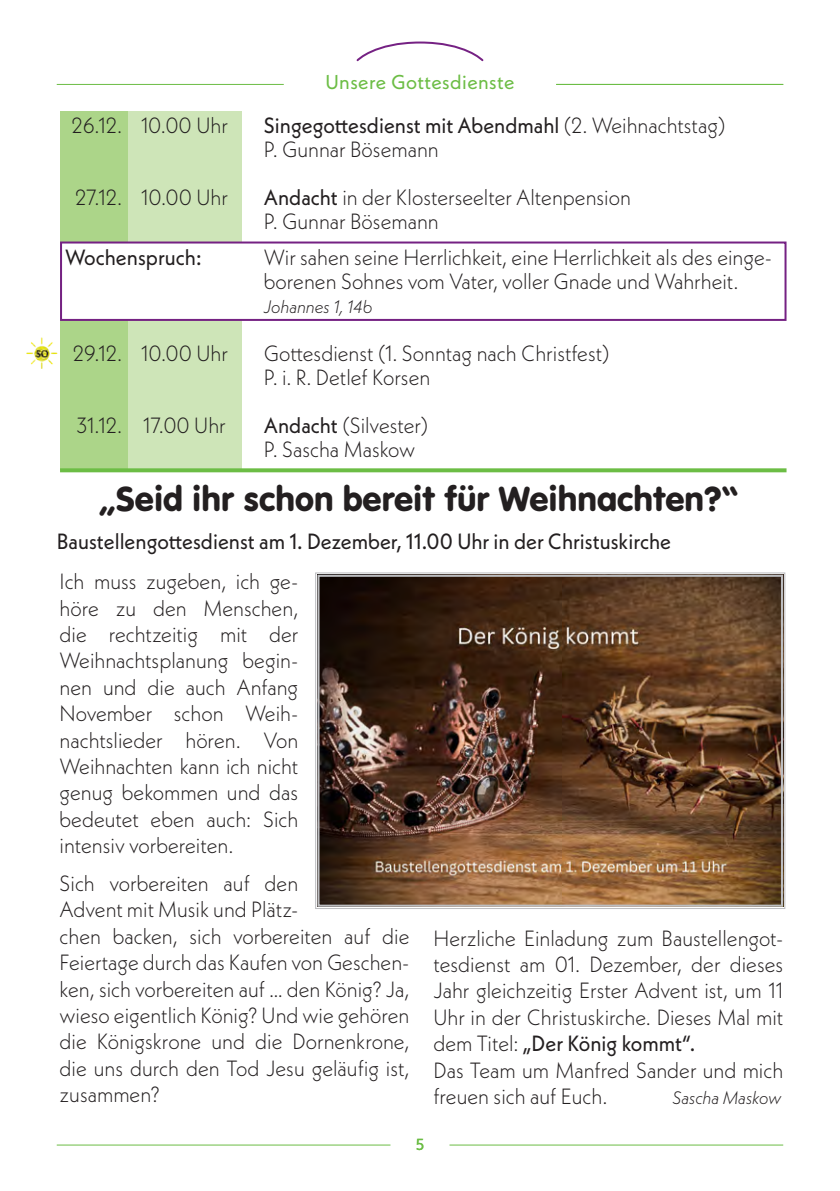
<style>
.page{position:relative;width:840px;height:1191px;background:#fff}
.page>*{position:absolute;margin:0;border:0;box-sizing:border-box;transform-origin:0 0}
.t1{font:36px "VAG Rundschrift D";color:#231f20}
.Absatzformat_3{font:300 22px/26.4px "Neue Kabel";color:#231f20;scale:.95 1}
.t2{font:22px "Neue Kabel";color:#231f20;scale:.95 1}
.t3{font:20px "Neue Kabel";letter-spacing:.02em;color:#6cbd45}
.Absatzformat_3-2{font:italic 300 18px "Neue Kabel";color:#231f20;scale:.95 1}
.t4{font:16px "Neue Kabel";color:#6cbd45}
.s1{font-weight:300}
.s2{font-weight:400}
</style>
<div class="page">
<hr style="left:57px;top:1144px;width:333px;height:1px;background:#6cbd45">
<hr style="left:449px;top:1144px;width:333px;height:1px;background:#6cbd45">
<hr style="left:57px;top:84px;width:226px;height:1px;background:#6cbd45">
<svg style="left:356px;top:41px;width:128px;height:21px"></svg>
<hr style="left:556px;top:84px;width:226px;height:1px;background:#6cbd45">
<div style="left:60px;top:112px;width:68px;height:358px;background:#acd589"></div>
<div style="left:128px;top:112px;width:113px;height:358px;background:#cee5b8"></div>
<div style="left:60px;top:241px;width:726px;height:80px;background:#fff;border:2px solid #752183"></div>
<img style="left:27px;top:338px;width:31px;height:30px">
<svg style="left:60px;top:468px;width:726px;height:4px;background:#76c152"></svg>
<img style="left:315px;top:572px;width:470px;height:337px">
<div style="left:317px;top:574px;width:465px;height:332px;border:2px solid #bcbdc0"></div>
<p class="t3" style="left:325px;top:69px;width:190px">Unsere Gottesdienste</p>
<p class="Absatzformat_3" style="left:72px;top:112px;width:166px">26.12. 10.00 Uhr</p>
<p class="t2" style="left:264px;top:111px;width:487px">Singegottesdienst mit Abendmahl <span class="s1">(2. Weihnachtstag)</span></p>
<p class="Absatzformat_3" style="left:264px;top:136px;width:185px">P. Gunnar Bösemann</p>
<p class="Absatzformat_3" style="left:75px;top:184px;width:162px">27.12. 10.00 Uhr</p>
<p class="Absatzformat_3" style="left:264px;top:184px;width:387px"><span class="s2">Andacht</span> in der Klosterseelter Altenpension</p>
<p class="Absatzformat_3" style="left:264px;top:208px;width:185px">P. Gunnar Bösemann</p>
<p class="t2" style="left:65px;top:243px;width:145px">Wochenspruch:</p>
<p class="Absatzformat_3" style="left:264px;top:245px;width:536px;line-height:24px">Wir sahen seine Herrlichkeit, eine Herrlichkeit als des einge&shy;borenen Sohnes vom Vater, voller Gnade und Wahrheit.</p>
<p class="Absatzformat_3-2" style="left:264px;top:295px;width:115px">Johannes 1, 14b</p>
<p class="Absatzformat_3" style="left:73px;top:340px;width:165px">29.12. 10.00 Uhr</p>
<p class="Absatzformat_3" style="left:264px;top:340px;width:365px">Gottesdienst (1. Sonntag nach Christfest)</p>
<p class="Absatzformat_3" style="left:264px;top:364px;width:176px">P. i. R. Detlef Korsen</p>
<p class="Absatzformat_3" style="left:76px;top:412px;width:159px">31.12. 17.00 Uhr</p>
<p class="Absatzformat_3" style="left:264px;top:412px;width:174px"><span class="s2">Andacht</span> (Silvester)</p>
<p class="Absatzformat_3" style="left:264px;top:436px;width:161px">P. Sascha Maskow</p>
<p class="t1" style="left:99px;top:478px;width:640px">„Seid ihr schon bereit für Weihnachten?“</p>
<p class="t2" style="left:57px;top:527px;width:647px">Baustellengottesdienst am 1. Dezember, 11.00 Uhr in der Christuskirche</p>
<p class="Absatzformat_3" style="left:60px;top:568px;width:253px;text-align:justify">Ich muss zugeben, ich ge&shy;höre zu den Menschen, die rechtzeitig mit der Weihnachtsplanung begin&shy;nen und die auch Anfang November schon Weih&shy;nachtslieder hören. Von Weihnachten kann ich nicht genug bekommen und das bedeutet eben auch: Sich intensiv vorbereiten.</p>
<p class="Absatzformat_3" style="left:60px;top:870px;width:370px">Sich vorbereiten auf den<br>Advent mit Musik und Plätz-<br>chen backen, sich vorbereiten auf die Feiertage durch das Kaufen von Geschen&shy;ken, sich vorbereiten auf … den König? Ja, wieso eigentlich König? Und wie gehören die Königskrone und die Dornenkrone, die uns durch den Tod Jesu geläufig ist, zusammen?</p>
<p class="Absatzformat_3" style="left:433px;top:924px;width:369px;text-align:justify">Herzliche Einladung zum Baustellengot&shy;tesdienst am 01. Dezember, der dieses Jahr gleichzeitig Erster Advent ist, um 11<br>Uhr in der Christuskirche. Dieses Mal mit dem Titel: <span class="s2">„Der König kommt“.</span></p>
<p class="Absatzformat_3" style="left:433px;top:1056px;width:369px">Das Team um Manfred Sander und mich freuen sich auf Euch.</p>
<p class="Absatzformat_3-2" style="left:672px;top:1086px;width:116px">Sascha Maskow</p>
<p class="t4" style="left:415px;top:1133px;width:10px">5</p>
</div>
